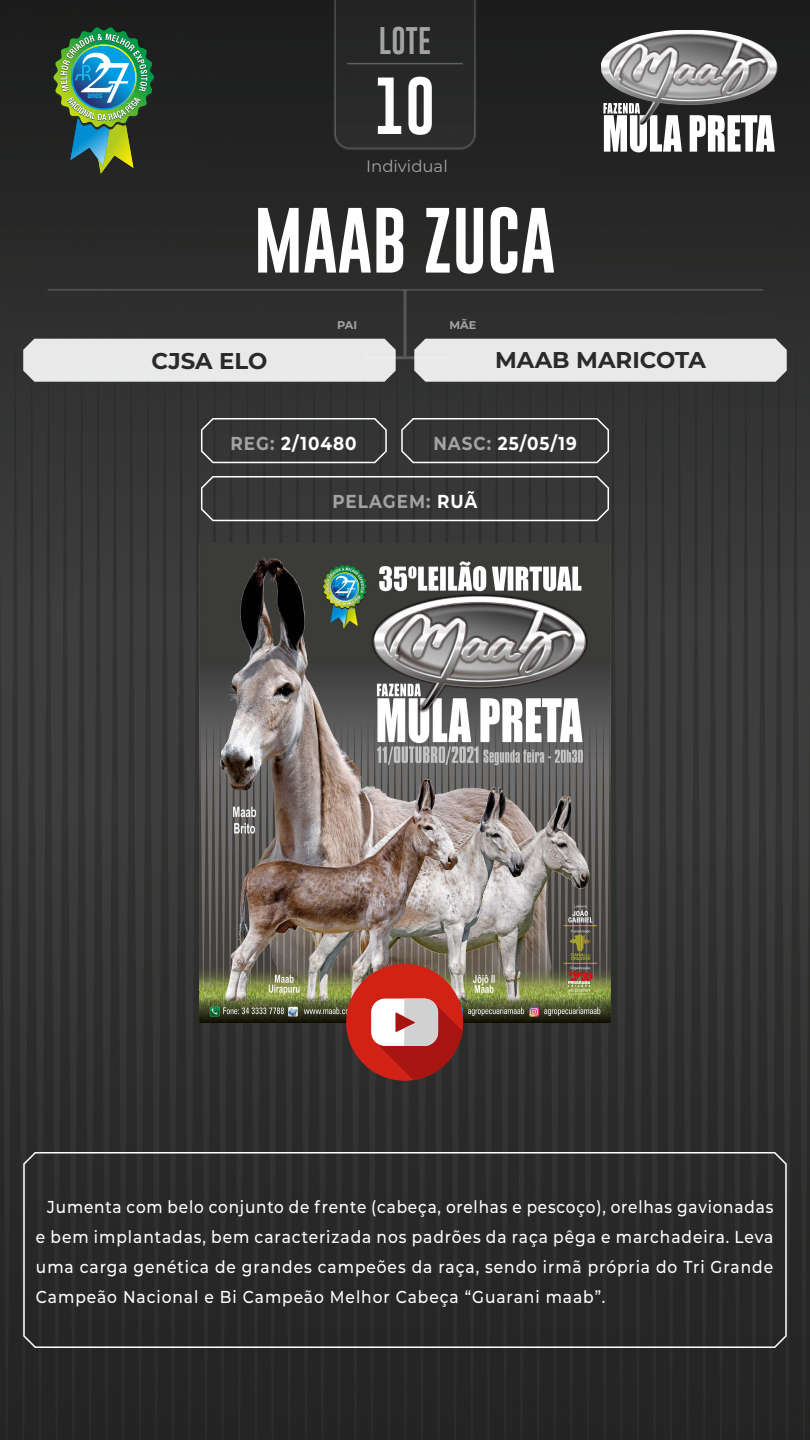
<style>
.page{position:relative;width:810px;height:1440px;background:#fff}
.page>*{position:absolute;margin:0;border:0;box-sizing:border-box;transform-origin:0 0}
.t1{font:67.5px "Gobold";color:#fff}
.t2{font:58.88px "Gobold";color:#fff}
.t3{font:28.12px "Gobold";color:#a3a3a3}
.t4{font:700 22.8px "Montserrat";color:#2b2929}
.t5{font:700 18.75px "Montserrat";letter-spacing:.06em;color:#fff;scale:.9 1}
.t6{font:700 18.75px "Montserrat";letter-spacing:.06em;color:#a3a3a3;scale:.9 1}
.t7{font:500 17.25px/30px "Montserrat";letter-spacing:.06em;color:#fff;text-align:justify;scale:.89 1}
.t8{font:16.5px "Montserrat";color:#a3a3a3}
.t9{font:700 11.25px "Montserrat";color:#a3a3a3}
.s1{color:#a3a3a3}
.s2{color:#fff}
</style>
<div class="page">
<img style="left:0;top:655px;width:810px;height:130px">
<div style="left:0;top:0;width:810px;height:655px;background:linear-gradient(to bottom,#1c1c1c,#3d3e3e)"></div>
<div style="left:0;top:785px;width:810px;height:655px;background:linear-gradient(to bottom,#393a38,#232323)"></div>
<div style="left:334px;top:0;width:142px;height:150px;background:#282828"></div>
<img style="left:199px;top:544px;width:412px;height:478px">
<svg style="left:23px;top:337px;width:373px;height:45px;background:#dddede"></svg>
<svg style="left:414px;top:337px;width:373px;height:45px;background:#ddd"></svg>
<hr style="left:48px;top:289px;width:715px;height:2px;background:#fff">
<hr style="left:404px;top:290px;width:2px;height:66px;background:#fff">
<hr style="left:364px;top:356px;width:82px;height:3px;background:#fff">
<div style="left:346px;top:964px;width:117px;height:117px;background:#d22215;border-radius:50%"></div>
<svg style="left:371px;top:999px;width:91px;height:81px"></svg>
<svg style="left:603px;top:125px;width:172px;height:27px"></svg>
<img style="left:601px;top:30px;width:177px;height:95px">
<img style="left:53px;top:27px;width:101px;height:147px">
<svg style="left:22px;top:1151px;width:765px;height:198px;background:#2c2d2c"></svg>
<svg style="left:200px;top:417px;width:188px;height:47px;background:#414242"></svg>
<svg style="left:401px;top:417px;width:209px;height:47px;background:#414242"></svg>
<svg style="left:200px;top:475px;width:410px;height:47px;background:#434343"></svg>
<hr style="left:347px;top:63px;width:116px;height:1px;background:#a3a3a3">
<h3 class="t3" style="left:379px;top:22px;width:54px">LOTE</h3>
<h2 class="t2" style="left:374px;top:68px;width:63px">10</h2>
<p class="t8" style="left:366px;top:155px;width:83px">Individual</p>
<h1 class="t1" style="left:254px;top:197px;width:303px">MAAB ZUCA</h1>
<p class="t9" style="left:337px;top:317px;width:22px">PAI</p>
<p class="t9" style="left:449px;top:317px;width:28px">MÃE</p>
<h3 class="t4" style="left:152px;top:344px;width:117px">CJSA ELO</h3>
<h3 class="t4" style="left:495px;top:344px;width:213px">MAAB MARICOTA</h3>
<p class="t5" style="left:231px;top:430px;width:142px"><span class="s1">REG:</span> 2/10480</p>
<p class="t5" style="left:433px;top:430px;width:161px"><span class="s1">NASC:</span> 25/05/19</p>
<p class="t6" style="left:332px;top:488px;width:163px">PELAGEM: <span class="s2">RUÃ</span></p>
<p class="t7" style="left:36px;top:1192px;width:830px;text-indent:11px">Jumenta com belo conjunto de frente (cabeça, orelhas e pescoço), orelhas gavionadas e bem implantadas, bem caracterizada nos padrões da raça pêga e marchadeira. Leva uma carga genética de grandes campeões da raça, sendo irmã própria do Tri Grande Campeão Nacional e Bi Campeão Melhor Cabeça “Guarani maab”.</p>
</div>
